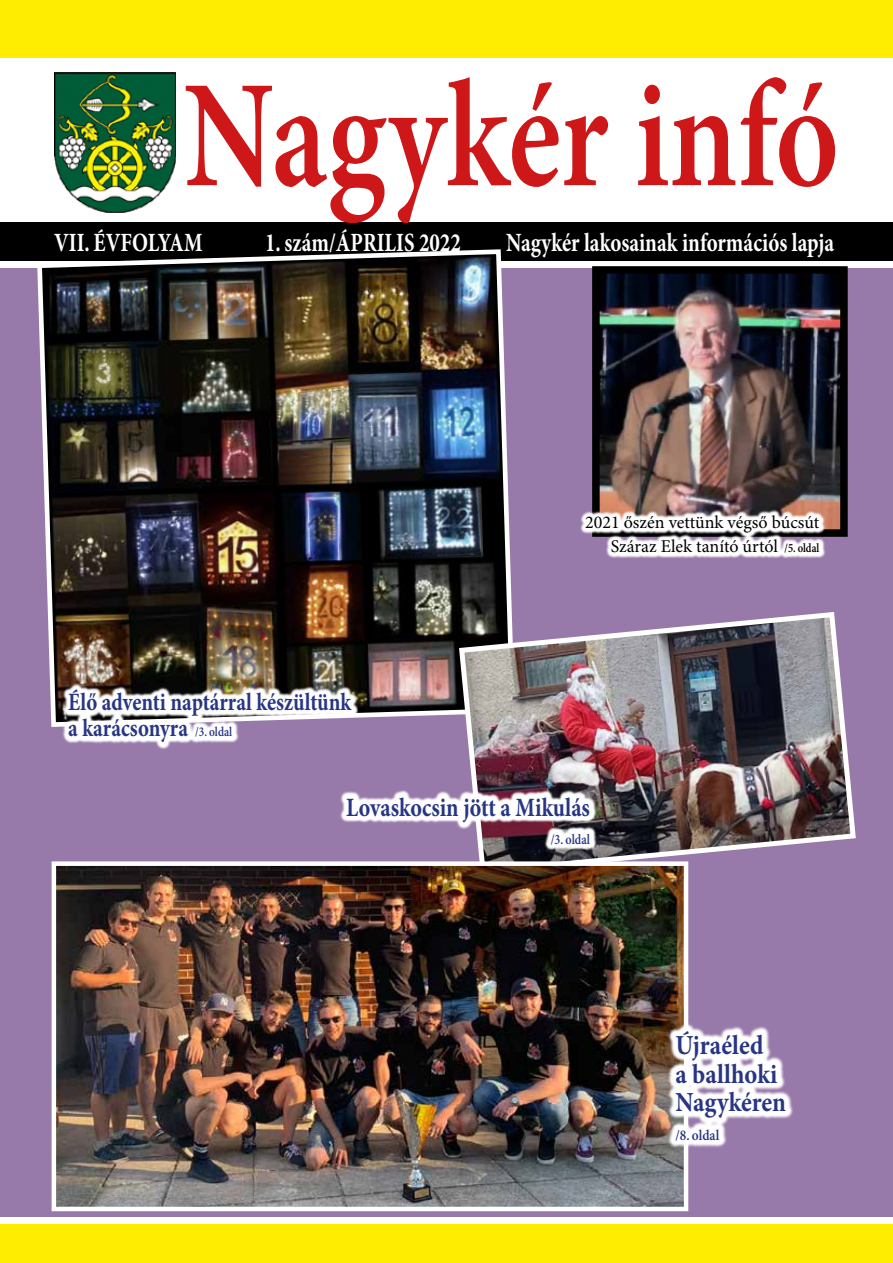
<style>
.page{position:relative;width:893px;height:1263px;background:#fff}
.page>*{position:absolute;margin:0;border:0;box-sizing:border-box;transform-origin:0 0}
.t1{font:600 152.85px "Minion Pro";letter-spacing:-.005em;color:#cd1719;scale:.8 1}
.t2{font:700 27.6px/28.8px "Minion Pro";color:#283583;scale:.89 1}
.t3{font:700 26.4px "Minion Pro";color:#283583;scale:.83 1}
.t4{font:700 26.25px "Minion Pro";color:#fff;scale:.79 1}
.t5{font:700 24.9px/26px "Minion Pro";color:#283583;scale:.83 1}
.t6{font:18px/24.3px "Minion Pro";color:#000;text-align:right}
.t7{font:600 15px "Minion Pro";letter-spacing:.005em;color:#283583;scale:.89 1}
.t8{font:600 14.4px "Minion Pro";letter-spacing:.005em;color:#283583;scale:.83 1}
.s1{font-weight:600;font-size:13.5px}
.s2{font-weight:600;font-size:12.6px}
</style>
<div class="page">
<div style="left:0;top:223px;width:893px;height:38px;background:#000"></div>
<img style="left:54px;top:72px;width:122px;height:140px">
<div style="left:0;top:0;width:893px;height:57px;background:#ffed00"></div>
<div style="left:0;top:1225px;width:893px;height:38px;background:#ffed00"></div>
<div style="left:0;top:269px;width:893px;height:948px;background:#987aaa"></div>
<img style="left:35px;top:249px;width:482px;height:478px">
<img style="left:456px;top:609px;width:400px;height:268px">
<img style="left:601px;top:275px;width:238px;height:253px">
<div style="left:592px;top:266px;width:256px;height:271px;border:8px solid #000"></div>
<img style="left:57px;top:866px;width:626px;height:340px">
<div style="left:52px;top:861px;width:636px;height:350px;border:4px solid #fff"></div>
<svg style="left:340px;top:790px;width:257px;height:61px"></svg>
<svg style="left:668px;top:1023px;width:125px;height:125px;fill:#fefdfe"></svg>
<svg style="left:63px;top:683px;width:295px;height:66px;fill:#f8f7f9"></svg>
<svg style="left:580px;top:509px;width:246px;height:49px;background:#d0c8cd"></svg>
<h1 class="t1" style="left:184px;top:45px;width:821px">Nagykér infó</h1>
<p class="t4" style="left:54px;top:227px;width:190px">VII. ÉVFOLYAM</p>
<p class="t4" style="left:265px;top:227px;width:249px">1. szám/ÁPRILIS 2022</p>
<p class="t4" style="left:506px;top:227px;width:417px">Nagykér lakosainak információs lapja</p>
<p class="t5" style="left:68px;top:690px;width:343px">Élő adventi naptárral készültünk a karácsonyra <span class="s1">/3. oldal</span></p>
<p class="t6" style="left:585px;top:511px;width:236px">2021 őszén vettünk végső búcsút<br>Száraz Elek tanító úrtól <span class="s2">/5. oldal</span></p>
<p class="t3" style="left:346px;top:792px;width:295px">Lovaskocsin jött a Mikulás</p>
<p class="t8" style="left:551px;top:830px;width:49px">/3. oldal</p>
<p class="t2" style="left:675px;top:1032px;width:126px">Újraéled<br>a ballhoki<br>Nagykéren</p>
<p class="t7" style="left:675px;top:1126px;width:51px">/8. oldal</p>
</div>
